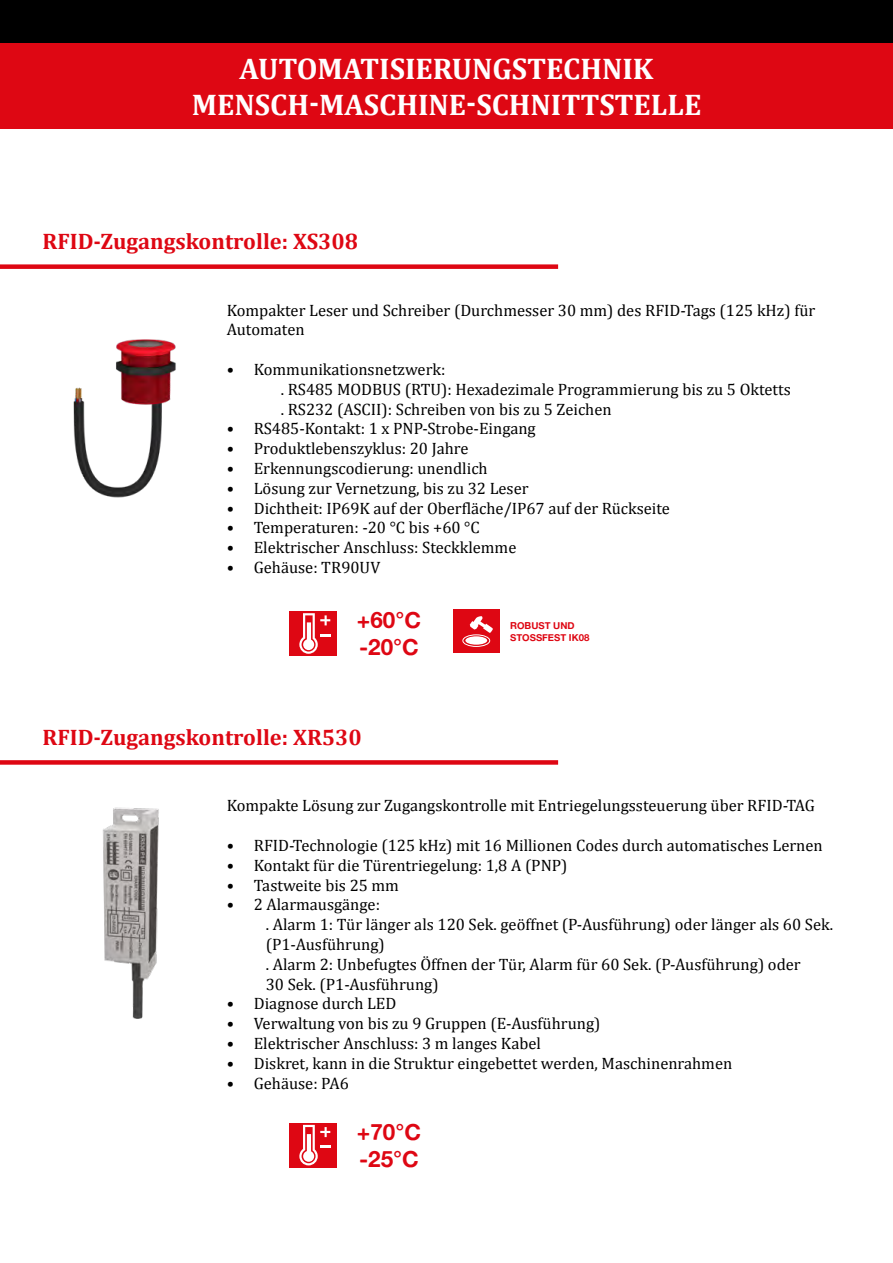
<style>
.page{position:relative;width:893px;height:1263px;background:#fff}
.page>*{position:absolute;margin:0;border:0;box-sizing:border-box;transform-origin:0 0}
.t1{font:700 30px/36px "Cambria";color:#fff;text-align:center}
.t2{font:700 22.5px "Cambria";color:#de0713}
.t3{font:22.5px/27px "Alte Haas Grotesk Bold";color:#de0713}
.t4{font:16.5px/19.8px "Cambria";color:#000}
.t5{font:9.6px/11.6px "Alte Haas Grotesk Bold";color:#de0713}
</style>
<div class="page">
<div style="left:0;top:0;width:893px;height:43px;background:#000"></div>
<div style="left:0;top:43px;width:893px;height:86px;background:#de0713"></div>
<img style="left:73px;top:339px;width:103px;height:159px">
<svg style="left:289px;top:655px;width:48px;height:1px"></svg>
<div style="left:289px;top:611px;width:48px;height:44px;background:#de0713"></div>
<svg style="left:299px;top:613px;width:31px;height:41px"></svg>
<div style="left:0;top:264px;width:558px;height:5px;background:#de0713"></div>
<svg style="left:499px;top:609px;width:1px;height:44px"></svg>
<div style="left:453px;top:609px;width:46px;height:44px;background:#de0713"></div>
<svg style="left:470px;top:616px;width:23px;height:17px"></svg>
<div style="left:465px;top:636px;width:22px;height:9px;background:#fff;border-radius:50%"></div>
<div style="left:462px;top:634px;width:28px;height:13px;border:1px solid #fff;border-radius:50%"></div>
<img style="left:103px;top:807px;width:56px;height:212px">
<div style="left:0;top:760px;width:558px;height:5px;background:#de0713"></div>
<svg style="left:289px;top:1167px;width:48px;height:1px"></svg>
<div style="left:289px;top:1123px;width:48px;height:44px;background:#de0713"></div>
<svg style="left:299px;top:1125px;width:31px;height:40px"></svg>
<h1 class="t1" style="left:192px;top:50px;width:511px">AUTOMATISIERUNGSTECHNIK<br>MENSCH-MASCHINE-SCHNITTSTELLE</h1>
<h2 class="t2" style="left:43px;top:226px;width:317px">RFID-Zugangskontrolle: XS308</h2>
<p class="t4" style="left:227px;top:300px;width:590px">Kompakter Leser und Schreiber (Durchmesser 30 mm) des RFID-Tags (125 kHz) für<br>Automaten</p>
<p class="t4" style="left:281px;top:360px;width:512px;text-indent:-54px">• Kommunikationsnetzwerk:<br>. RS485 MODBUS (RTU): Hexadezimale Programmierung bis zu 5 Oktetts . RS232 (ASCII): Schreiben von bis zu 5 Zeichen</p>
<p class="t4" style="left:227px;top:419px;width:310px">• RS485-Kontakt: 1 x PNP-Strobe-Eingang</p>
<p class="t4" style="left:227px;top:439px;width:243px">• Produktlebenszyklus: 20 Jahre</p>
<p class="t4" style="left:227px;top:459px;width:262px">• Erkennungscodierung: unendlich</p>
<p class="t4" style="left:227px;top:478px;width:303px">• Lösung zur Vernetzung, bis zu 32 Leser</p>
<p class="t4" style="left:227px;top:498px;width:445px">• Dichtheit: IP69K auf der Oberfläche/IP67 auf der Rückseite</p>
<p class="t4" style="left:227px;top:518px;width:254px">• Temperaturen: -20 °C bis +60 °C</p>
<p class="t4" style="left:227px;top:538px;width:291px">• Elektrischer Anschluss: Steckklemme</p>
<p class="t4" style="left:227px;top:558px;width:155px">• Gehäuse: TR90UV</p>
<h2 class="t3" style="left:357px;top:606px;width:66px">+60°C -20°C</h2>
<p class="t5" style="left:510px;top:619px;width:81px">ROBUST UND<br>STOSSFEST IK08</p>
<h2 class="t2" style="left:43px;top:721px;width:321px">RFID-Zugangskontrolle: XR530</h2>
<p class="t4" style="left:227px;top:796px;width:590px">Kompakte Lösung zur Zugangskontrolle mit Entriegelungssteuerung über RFID-TAG</p>
<p class="t4" style="left:227px;top:835px;width:597px">• RFID-Technologie (125 kHz) mit 16 Millionen Codes durch automatisches Lernen</p>
<p class="t4" style="left:227px;top:855px;width:342px">• Kontakt für die Türentriegelung: 1,8 A (PNP)</p>
<p class="t4" style="left:227px;top:875px;width:174px">• Tastweite bis 25 mm</p>
<p class="t4" style="left:266px;top:895px;width:569px;text-indent:-39px">• 2 Alarmausgänge:<br>. Alarm 1: Tür länger als 120 Sek. geöffnet (P-Ausführung) oder länger als 60 Sek. (P1-Ausführung)<br>. Alarm 2: Unbefugtes Öffnen der Tür, Alarm für 60 Sek. (P-Ausführung) oder<br>30 Sek. (P1-Ausführung)</p>
<p class="t4" style="left:227px;top:994px;width:171px">• Diagnose durch LED</p>
<p class="t4" style="left:227px;top:1014px;width:375px">• Verwaltung von bis zu 9 Gruppen (E-Ausführung)</p>
<p class="t4" style="left:227px;top:1033px;width:316px">• Elektrischer Anschluss: 3 m langes Kabel</p>
<p class="t4" style="left:227px;top:1053px;width:507px">• Diskret, kann in die Struktur eingebettet werden, Maschinenrahmen</p>
<p class="t4" style="left:227px;top:1073px;width:124px">• Gehäuse: PA6</p>
<h2 class="t3" style="left:357px;top:1117px;width:66px">+70°C -25°C</h2>
</div>
